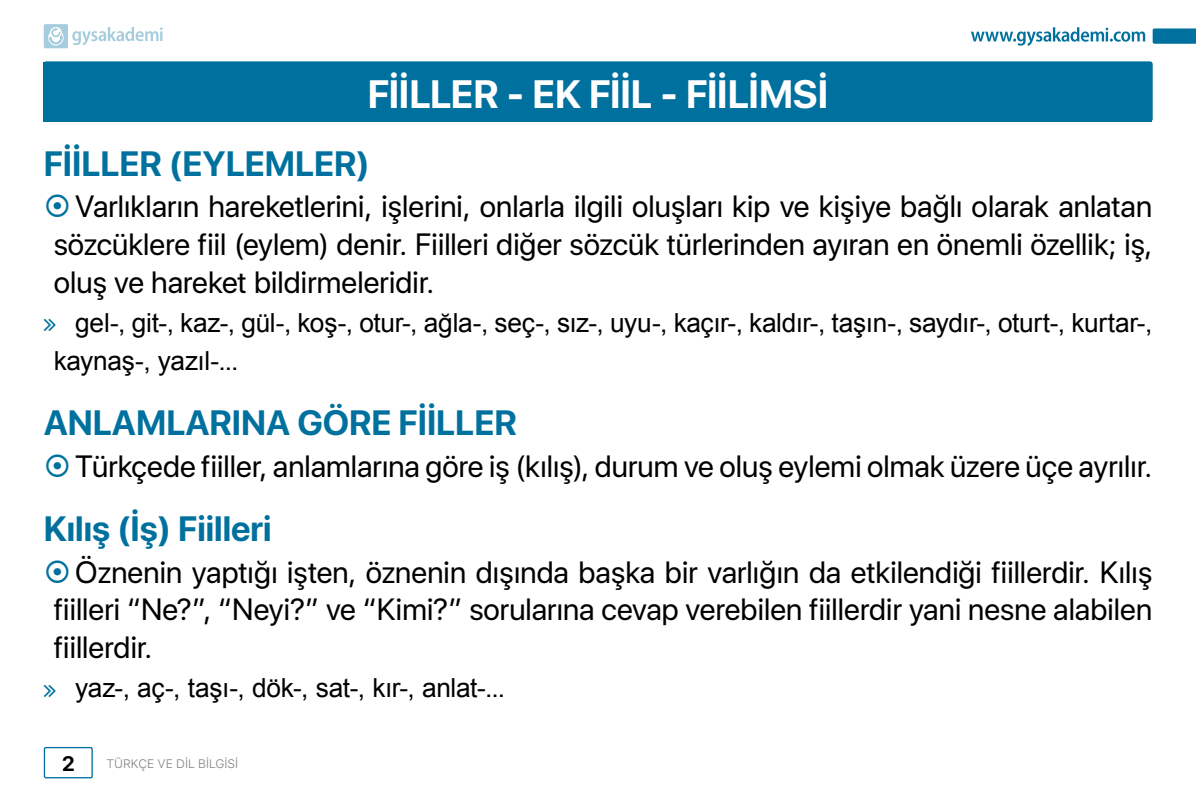
<style>
.page{position:relative;width:1196px;height:794px;background:#fff}
.page>*{position:absolute;margin:0;border:0;box-sizing:border-box;transform-origin:0 0}
.t1{font:700 39.38px "SF Pro Display";letter-spacing:-.01em;color:#fff}
.t2{font:700 35px "SF Pro Display";color:#00719e}
.t3{font:30.62px/37.6px "SF Pro Display";letter-spacing:.005em;color:#000;text-align:justify}
.t4{font:26.25px/37.6px "Arial";letter-spacing:-.015em;color:#000}
.t5{font:700 20.82px "SF Pro Display";color:#000}
.t6{font:300 12.25px "SF Pro Text";color:#808080}
</style>
<div class="page">
<div style="left:44px;top:62px;width:1107px;height:59px;background:#00719e"></div>
<div style="left:43px;top:61px;width:1109px;height:61px;border:1px solid #00719e;border-radius:2px"></div>
<div style="left:44px;top:747px;width:49px;height:31px;border:1px solid #00719e;border-radius:2px"></div>
<svg style="left:971px;top:27px;width:173px;height:19px"></svg>
<svg style="left:1152px;top:28px;width:43px;height:16px"></svg>
<svg style="left:44px;top:24px;width:119px;height:24px"></svg>
<p class="t1" style="left:368px;top:71px;width:462px">FİİLLER - EK FİİL - FİİLİMSİ</p>
<p class="t2" style="left:44px;top:144px;width:327px">FİİLLER (EYLEMLER)</p>
<p class="t3" style="left:54px;top:188px;width:1099px;text-indent:22px">Varlıkların hareketlerini, işlerini, onlarla ilgili oluşları kip ve kişiye bağlı olarak anlatan sözcüklere fiil (eylem) denir. Fiilleri diğer sözcük türlerinden ayıran en önemli özellik; iş, oluş ve hareket bildirmeleridir.</p>
<p class="t4" style="left:54px;top:304px;width:1099px;text-indent:22px">gel-, git-, kaz-, gül-, koş-, otur-, ağla-, seç-, sız-, uyu-, kaçır-, kaldır-, taşın-, saydır-, oturt-, kurtar-, kaynaş-, yazıl-...</p>
<p class="t2" style="left:44px;top:403px;width:474px">ANLAMLARINA GÖRE FİİLLER</p>
<p class="t3" style="left:75px;top:447px;width:1078px">Türkçede fiiller, anlamlarına göre iş (kılış), durum ve oluş eylemi olmak üzere üçe ayrılır.</p>
<p class="t2" style="left:44px;top:508px;width:229px">Kılış (İş) Fiilleri</p>
<p class="t3" style="left:54px;top:553px;width:1099px;text-indent:22px">Öznenin yaptığı işten, öznenin dışında başka bir varlığın da etkilendiği fiillerdir. Kılış fiilleri “Ne?”, “Neyi?” ve “Kimi?” sorularına cevap verebilen fiillerdir yani nesne alabilen fiillerdir.</p>
<p class="t4" style="left:75px;top:669px;width:431px">yaz-, aç-, taşı-, dök-, sat-, kır-, anlat-...</p>
<p class="t5" style="left:62px;top:751px;width:14px">2</p>
<p class="t6" style="left:106px;top:755px;width:133px">TÜRKÇE VE DİL BİLGİSİ</p>
</div>
